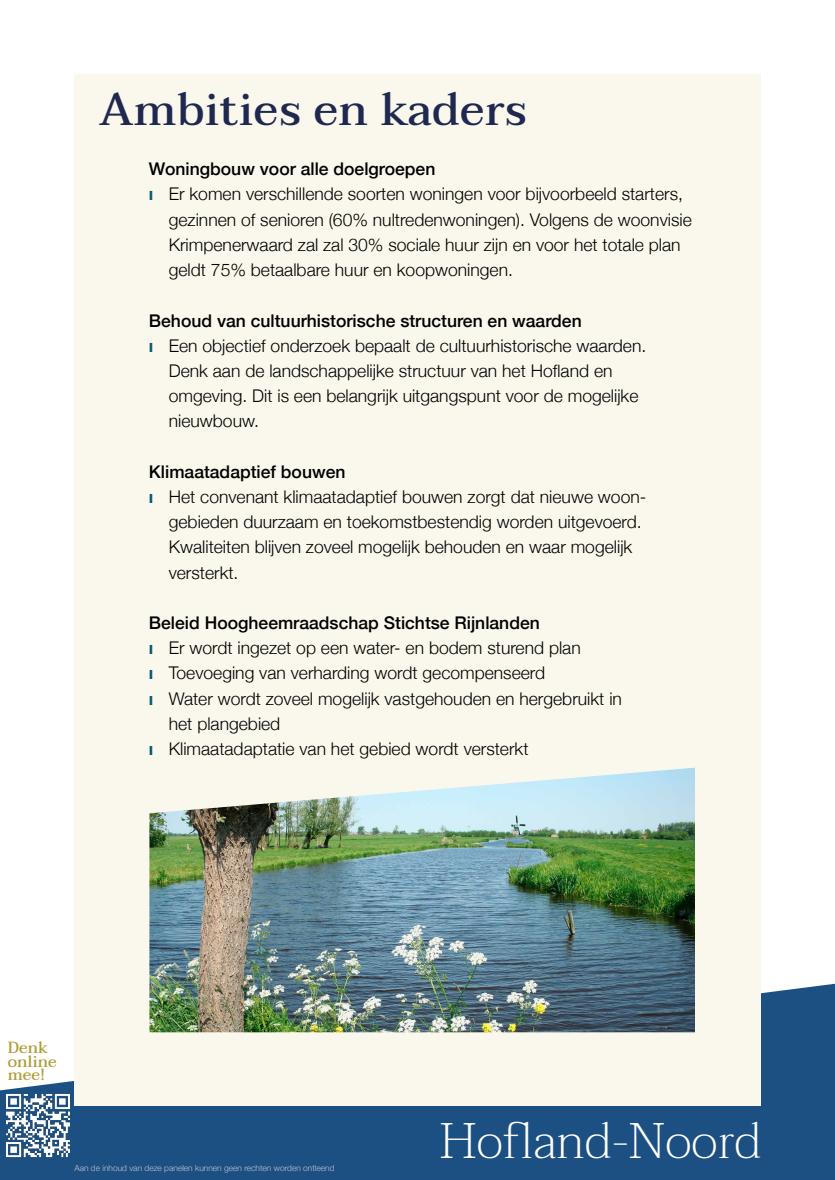
<style>
.page{position:relative;width:835px;height:1180px;background:#fff}
.page>*{position:absolute;margin:0;border:0;box-sizing:border-box;transform-origin:0 0}
.t1{font:200 49.7px "Taviraj";color:#fff}
.t2{font:500 45.5px "Taviraj";letter-spacing:.01em;color:#1f294f}
.t3{font:300 17.5px "Helvetica Neue";color:#000}
.t4{font:500 17.5px "Helvetica Neue";color:#000}
.t5{font:500 16.1px/13.6px "Taviraj";color:#ae9d36}
.t6{font:300 8.4px "Helvetica Neue";color:#bec2d7}
.s1{font-weight:700;color:#005e71}
</style>
<div class="page">
<svg style="left:0;top:982px;width:834px;height:198px;background:#376490"></svg>
<div style="left:74px;top:74px;width:686px;height:1031px;background:#faf8ec"></div>
<img style="left:0;top:1085px;width:78px;height:81px">
<img style="left:149px;top:767px;width:545px;height:265px">
<h2 class="t2" style="left:99px;top:73px;width:429px">Ambities en kaders</h2>
<p class="t4" style="left:149px;top:155px;width:288px">Woningbouw voor alle doelgroepen</p>
<p class="t3" style="left:149px;top:180px;width:535px"><span class="s1">ı</span> Er komen verschillende soorten woningen voor bijvoorbeeld starters,</p>
<p class="t3" style="left:169px;top:205px;width:524px">gezinnen of senioren (60% nultredenwoningen). Volgens de woonvisie</p>
<p class="t3" style="left:169px;top:230px;width:513px">Krimpenerwaard zal zal 30% sociale huur zijn en voor het totale plan</p>
<p class="t3" style="left:169px;top:256px;width:345px">geldt 75% betaalbare huur en koopwoningen.</p>
<p class="t4" style="left:149px;top:306px;width:434px">Behoud van cultuurhistorische structuren en waarden</p>
<p class="t3" style="left:149px;top:331px;width:499px"><span class="s1">ı</span> Een objectief onderzoek bepaalt de cultuurhistorische waarden.</p>
<p class="t3" style="left:169px;top:356px;width:445px">Denk aan de landschappelijke structuur van het Hofland en</p>
<p class="t3" style="left:169px;top:382px;width:471px">omgeving. Dit is een belangrijk uitgangspunt voor de mogelijke</p>
<p class="t3" style="left:169px;top:407px;width:92px">nieuwbouw.</p>
<p class="t4" style="left:149px;top:457px;width:198px">Klimaatadaptief bouwen</p>
<p class="t3" style="left:149px;top:482px;width:499px"><span class="s1">ı</span> Het convenant klimaatadaptief bouwen zorgt dat nieuwe woon-</p>
<p class="t3" style="left:169px;top:508px;width:474px">gebieden duurzaam en toekomstbestendig worden uitgevoerd.</p>
<p class="t3" style="left:169px;top:533px;width:465px">Kwaliteiten blijven zoveel mogelijk behouden en waar mogelijk</p>
<p class="t3" style="left:169px;top:558px;width:71px">versterkt.</p>
<p class="t4" style="left:149px;top:609px;width:392px">Beleid Hoogheemraadschap Stichtse Rijnlanden</p>
<p class="t3" style="left:149px;top:634px;width:433px"><span class="s1">ı</span> Er wordt ingezet op een water- en bodem sturend plan</p>
<p class="t3" style="left:149px;top:659px;width:397px"><span class="s1">ı</span> Toevoeging van verharding wordt gecompenseerd</p>
<p class="t3" style="left:149px;top:684px;width:474px"><span class="s1">ı</span> Water wordt zoveel mogelijk vastgehouden en hergebruikt in</p>
<p class="t3" style="left:169px;top:709px;width:113px">het plangebied</p>
<p class="t3" style="left:149px;top:734px;width:381px"><span class="s1">ı</span> Klimaatadaptatie van het gebied wordt versterkt</p>
<p class="t5" style="left:8px;top:1041px;width:51px">Denk online mee!</p>
<p class="t6" style="left:74px;top:1161px;width:261px">Aan de inhoud van deze panelen kunnen geen rechten worden ontleend</p>
<h1 class="t1" style="left:440px;top:1102px;width:323px">Hofland-Noord</h1>
</div>
